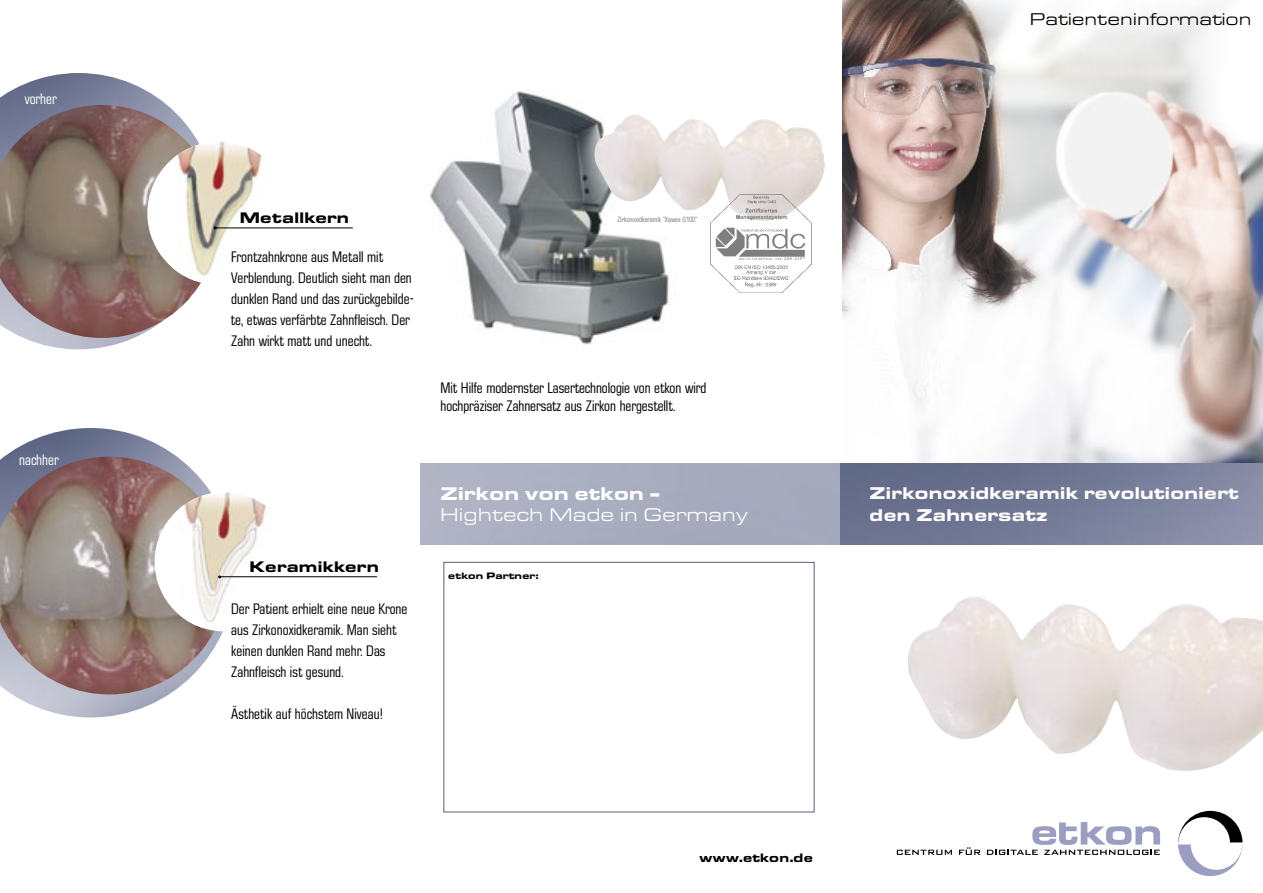
<style>
.page{position:relative;width:1263px;height:893px;background:#fff}
.page>*{position:absolute;margin:0;border:0;box-sizing:border-box;transform-origin:0 0}
.t1{font:expanded 18px "Eurostile BQ";color:#fff}
.t2{font:700 expanded 18px "Eurostile BQ";color:#fff}
.t3{font:700 expanded 16.65px "Eurostile BQ";color:#fff}
.t4{font:expanded 16.65px "Eurostile BQ";letter-spacing:.005em;color:#000}
.lt{font:15px/21px "Eurostile Condensed BQ";color:#000}
.t5{font:700 expanded 15px "Eurostile BQ";color:#000}
.t6{font:15px "Eurostile Condensed BQ";color:#fff}
.t7{font:700 expanded 12px "Eurostile BQ";color:#000}
.t8{font:700 expanded 9.15px "Eurostile BQ";color:#000}
.lt-2{font:7.5px "Eurostile Condensed BQ";letter-spacing:-.005em;color:#7c7c7c}
</style>
<div class="page">
<img style="left:842px;top:0;width:421px;height:463px">
<img style="left:421px;top:463px;width:420px;height:81px">
<svg style="left:1178px;top:811px;width:64px;height:65px"></svg>
<svg style="left:897px;top:850px;width:55px;height:5px"></svg>
<svg style="left:959px;top:847px;width:22px;height:8px"></svg>
<svg style="left:987px;top:822px;width:173px;height:33px"></svg>
<img style="left:841px;top:463px;width:422px;height:81px">
<div style="left:444px;top:562px;width:370px;height:250px;border:1px solid #555e7c"></div>
<img style="left:908px;top:596px;width:355px;height:175px">
<img style="left:3px;top:428px;width:175px;height:289px">
<img style="left:0;top:457px;width:223px;height:237px">
<div style="left:155px;top:492px;width:139px;height:139px;background:#fff;border-radius:50%"></div>
<img style="left:179px;top:492px;width:96px;height:135px">
<hr style="left:220px;top:576px;width:157px;height:1px;background:#000">
<img style="left:0;top:73px;width:167px;height:276px">
<img style="left:0;top:105px;width:201px;height:233px">
<div style="left:147px;top:142px;width:144px;height:143px;background:#fff;border-radius:50%"></div>
<img style="left:173px;top:142px;width:99px;height:139px">
<hr style="left:215px;top:228px;width:138px;height:1px;background:#000">
<img style="left:430px;top:91px;width:239px;height:254px">
<img style="left:590px;top:112px;width:235px;height:111px">
<img style="left:710px;top:195px;width:102px;height:98px">
<p class="t6" style="left:25px;top:90px;width:34px">vorher</p>
<p class="t6" style="left:19px;top:452px;width:41px">nachher</p>
<p class="t4" style="left:1030px;top:10px;width:223px">Patienteninformation</p>
<p class="t5" style="left:240px;top:208px;width:111px">Metallkern</p>
<p class="lt" style="left:231px;top:247px;width:184px">Frontzahnkrone aus Metall mit Verblendung. Deutlich sieht man den dunklen Rand und das zurückgebilde&shy;te, etwas verfärbte Zahnfleisch. Der Zahn wirkt matt und unecht.</p>
<p class="lt-2" style="left:617px;top:215px;width:81px">Zirkonoxidkeramik “Xawex G100“</p>
<p class="lt" style="left:441px;top:379px;width:267px;line-height:18px">Mit Hilfe modernster Lasertechnologie von etkon wird hochpräziser Zahnersatz aus Zirkon hergestellt.</p>
<p class="t5" style="left:250px;top:557px;width:131px">Keramikkern</p>
<p class="lt" style="left:231px;top:598px;width:178px">Der Patient erhielt eine neue Krone aus Zirkonoxidkeramik. Man sieht keinen dunklen Rand mehr. Das<br>Zahnfleisch ist gesund.</p>
<p class="lt" style="left:231px;top:703px;width:153px">Ästhetik auf höchstem Niveau!</p>
<p class="t2" style="left:441px;top:483px;width:221px">Zirkon von etkon -</p>
<p class="t1" style="left:441px;top:504px;width:309px">Hightech Made in Germany</p>
<p class="t8" style="left:448px;top:570px;width:92px">etkon Partner:</p>
<p class="t7" style="left:699px;top:850px;width:115px">www.etkon.de</p>
<p class="t3" style="left:870px;top:483px;width:371px">Zirkonoxidkeramik revolutioniert</p>
<p class="t3" style="left:870px;top:505px;width:180px">den Zahnersatz</p>
</div>
